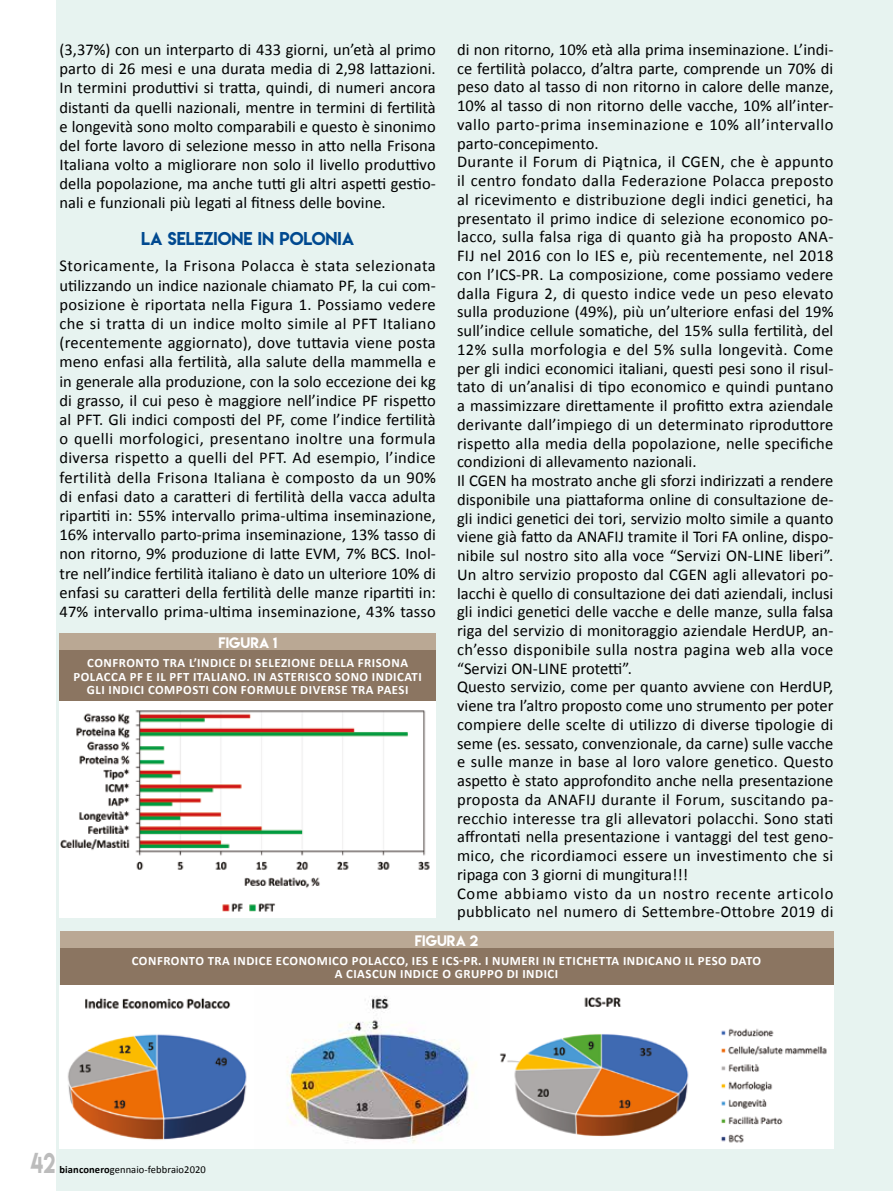
<style>
.page{position:relative;width:893px;height:1191px;background:#fff}
.page>*{position:absolute;margin:0;border:0;box-sizing:border-box;transform-origin:0 0}
.t1{font:25.5px "Lemon Milk";color:#bcbcbc;scale:.75 1}
.t2{font:16.5px/18.8px "Calibri";letter-spacing:.005em;color:#000;text-align:justify}
.t3{font:16.5px "Lemon Milk";color:#004990}
.t4{font:13.5px "Lemon Milk";color:#fff}
.t5{font:700 12.75px/13.5px "Calibri";letter-spacing:.04em;color:#fff;text-align:center}
.t6{font:10.5px "Calibri";letter-spacing:.01em;color:#000}
.s1{font-weight:700}
</style>
<div class="page">
<div style="left:56px;top:0;width:837px;height:1191px;background:#e7f3f0"></div>
<div style="left:60px;top:633px;width:376px;height:18px;background:#baa894"></div>
<div style="left:60px;top:931px;width:773px;height:17px;background:#baa894"></div>
<div style="left:60px;top:701px;width:376px;height:216px;background:#fff"></div>
<img style="left:60px;top:710px;width:370px;height:202px">
<div style="left:60px;top:651px;width:376px;height:50px;background:#8b7561"></div>
<div style="left:60px;top:948px;width:773px;height:37px;background:#8b7561"></div>
<img style="left:60px;top:987px;width:194px;height:161px">
<img style="left:254px;top:985px;width:243px;height:163px">
<img style="left:497px;top:985px;width:336px;height:163px">
<p class="t2" style="left:60px;top:39px;width:378px;line-height:19.2px">(3,37%) con un interparto di 433 giorni, un’età al primo parto di 26 mesi e una durata media di 2,98 lattazioni.<br>In termini produttivi si tratta, quindi, di numeri ancora distanti da quelli nazionali, mentre in termini di fertilità e longevità sono molto comparabili e questo è sinonimo del forte lavoro di selezione messo in atto nella Frisona Italiana volto a migliorare non solo il livello produttivo della popolazione, ma anche tutti gli altri aspetti gestio&shy;nali e funzionali più legati al fitness delle bovine.</p>
<p class="t3" style="left:141px;top:227px;width:215px">LA SELEZIONE IN POLONIA</p>
<p class="t2" style="left:60px;top:255px;width:378px;line-height:19.2px">Storicamente, la Frisona Polacca è stata selezionata utilizzando un indice nazionale chiamato PF, la cui com&shy;posizione è riportata nella Figura 1. Possiamo vedere che si tratta di un indice molto simile al PFT Italiano (recentemente aggiornato), dove tuttavia viene posta meno enfasi alla fertilità, alla salute della mammella e in generale alla produzione, con la solo eccezione dei kg di grasso, il cui peso è maggiore nell’indice PF rispetto al PFT. Gli indici composti del PF, come l’indice fertilità o quelli morfologici, presentano inoltre una formula diversa rispetto a quelli del PFT. Ad esempio, l’indice fertilità della Frisona Italiana è composto da un 90% di enfasi dato a caratteri di fertilità della vacca adulta ripartiti in: 55% intervallo prima-ultima inseminazione, 16% intervallo parto-prima inseminazione, 13% tasso di non ritorno, 9% produzione di latte EVM, 7% BCS. Inol&shy;tre nell’indice fertilità italiano è dato un ulteriore 10% di enfasi su caratteri della fertilità delle manze ripartiti in:<br>47% intervallo prima-ultima inseminazione, 43% tasso</p>
<p class="t4" style="left:218px;top:633px;width:60px">FIGURA 1</p>
<p class="t5" style="left:74px;top:655px;width:350px">CONFRONTO TRA L’INDICE DI SELEZIONE DELLA FRISONA<br>POLACCA PF E IL PFT ITALIANO. IN ASTERISCO SONO INDICATI<br>GLI INDICI COMPOSTI CON FORMULE DIVERSE TRA PAESI</p>
<p class="t2" style="left:457px;top:39px;width:378px;text-align:left">di non ritorno, 10% età alla prima inseminazione. L’indi&shy;ce fertilità polacco, d’altra parte, comprende un 70% di peso dato al tasso di non ritorno in calore delle manze, 10% al tasso di non ritorno delle vacche, 10% all’inter&shy;vallo parto-prima inseminazione e 10% all’intervallo parto-concepimento.<br>Durante il Forum di Piątnica, il CGEN, che è appunto il centro fondato dalla Federazione Polacca preposto al ricevimento e distribuzione degli indici genetici, ha presentato il primo indice di selezione economico po&shy;lacco, sulla falsa riga di quanto già ha proposto ANA-FIJ nel 2016 con lo IES e, più recentemente, nel 2018 con l’ICS-PR. La composizione, come possiamo vedere dalla Figura 2, di questo indice vede un peso elevato sulla produzione (49%), più un’ulteriore enfasi del 19% sull’indice cellule somatiche, del 15% sulla fertilità, del 12% sulla morfologia e del 5% sulla longevità. Come per gli indici economici italiani, questi pesi sono il risul&shy;tato di un’analisi di tipo economico e quindi puntano a massimizzare direttamente il profitto extra aziendale derivante dall’impiego di un determinato riproduttore rispetto alla media della popolazione, nelle specifiche condizioni di allevamento nazionali.<br>Il CGEN ha mostrato anche gli sforzi indirizzati a rendere disponibile una piattaforma online di consultazione de&shy;gli indici genetici dei tori, servizio molto simile a quanto viene già fatto da ANAFIJ tramite il Tori FA online, dispo&shy;nibile sul nostro sito alla voce “Servizi ON-LINE liberi”.<br>Un altro servizio proposto dal CGEN agli allevatori po&shy;lacchi è quello di consultazione dei dati aziendali, inclusi gli indici genetici delle vacche e delle manze, sulla falsa riga del servizio di monitoraggio aziendale HerdUP, an&shy;ch’esso disponibile sulla nostra pagina web alla voce “Servizi ON-LINE protetti”.<br>Questo servizio, come per quanto avviene con HerdUP, viene tra l’altro proposto come uno strumento per poter compiere delle scelte di utilizzo di diverse tipologie di seme (es. sessato, convenzionale, da carne) sulle vacche e sulle manze in base al loro valore genetico. Questo aspetto è stato approfondito anche nella presentazione proposta da ANAFIJ durante il Forum, suscitando pa&shy;recchio interesse tra gli allevatori polacchi. Sono stati affrontati nella presentazione i vantaggi del test geno&shy;mico, che ricordiamoci essere un investimento che si ripaga con 3 giorni di mungitura!!!<br>Come abbiamo visto da un nostro recente articolo pubblicato nel numero di Settembre-Ottobre 2019 di</p>
<p class="t4" style="left:415px;top:931px;width:65px">FIGURA 2</p>
<p class="t5" style="left:132px;top:953px;width:631px">CONFRONTO TRA INDICE ECONOMICO POLACCO, IES E ICS-PR. I NUMERI IN ETICHETTA INDICANO IL PESO DATO<br>A CIASCUN INDICE O GRUPPO DI INDICI</p>
<h1 class="t1" style="left:30px;top:1144px;width:35px">42</h1>
<p class="t6" style="left:60px;top:1163px;width:148px"><span class="s1">bianconero</span>gennaio-febbraio2020</p>
</div>
